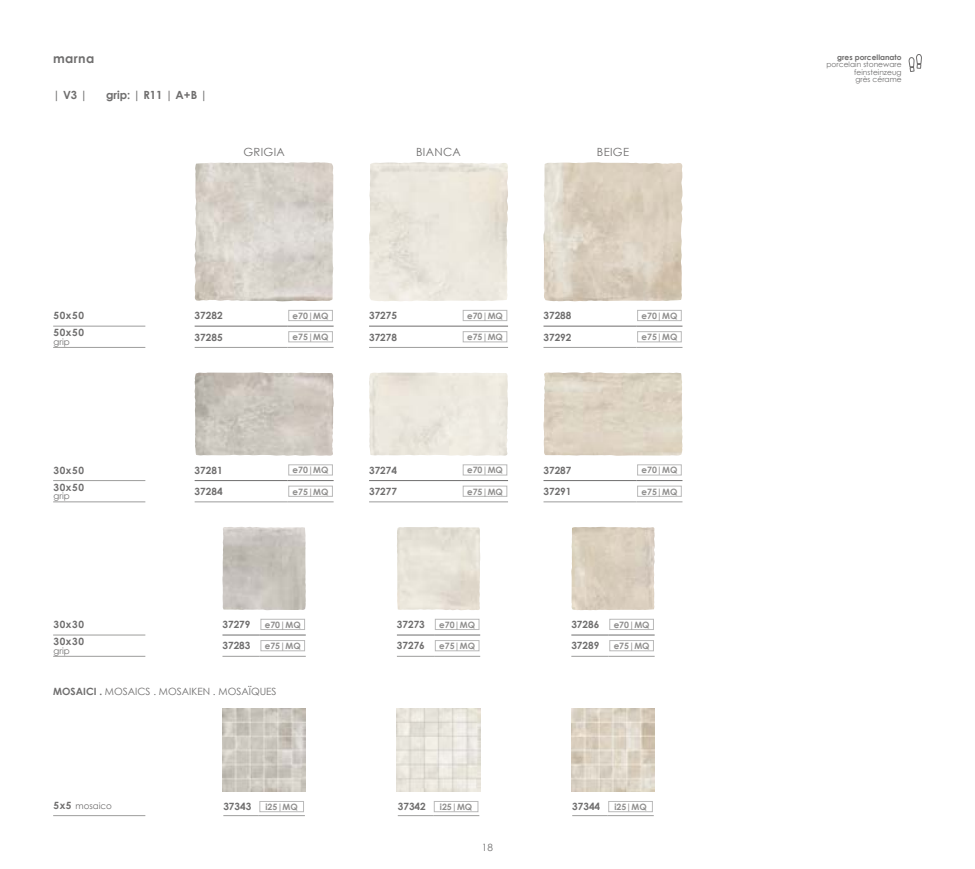
<style>
.page{position:relative;width:975px;height:869px;background:#fff}
.page>*{position:absolute;margin:0;border:0;box-sizing:border-box;transform-origin:0 0}
.t1{font:700 12.5px "Century Gothic";letter-spacing:.03em;color:#6f6e6e}
.t2{font:700 11.25px "Century Gothic";color:#6f6e6e}
.t3{font:11.25px "Century Gothic";letter-spacing:.03em;color:#6f6e6e}
.t4{font:700 10px "Century Gothic";color:#6f6e6e}
.t5{font:10px "Century Gothic";color:#6f6e6e}
.t6{font:700 10px/17px "Century Gothic";letter-spacing:.06em;color:#6f6e6e}
.t7{font:700 8.75px "Century Gothic";color:#8f8e8d}
.t8{font:8.75px "Century Gothic";color:#6f6e6e}
.t9{font:7.5px/7.5px "Century Gothic";color:#6f6e6e;text-align:justify}
.t10{font:700 7.5px "Century Gothic";color:#6f6e6e}
.s1{font-weight:700}
.s2{font-weight:700;font-size:10px}
</style>
<div class="page">
<hr style="left:53px;top:480px;width:92px;height:1px;background:#9d9d9c">
<hr style="left:53px;top:501px;width:92px;height:1px;background:#9d9d9c">
<hr style="left:53px;top:634px;width:92px;height:1px;background:#9d9d9c">
<hr style="left:53px;top:655px;width:92px;height:1px;background:#9d9d9c">
<hr style="left:195px;top:347px;width:92px;height:1px;background:#9d9d9c">
<hr style="left:287px;top:347px;width:46px;height:1px;background:#9d9d9c">
<hr style="left:195px;top:326px;width:92px;height:1px;background:#6f6e6e">
<hr style="left:287px;top:326px;width:46px;height:1px;background:#6f6e6e">
<div style="left:288px;top:310px;width:45px;height:11px;border:1px solid #bababa"></div>
<div style="left:288px;top:331px;width:45px;height:11px;border:1px solid #bababa"></div>
<hr style="left:195px;top:501px;width:92px;height:1px;background:#9d9d9c">
<hr style="left:287px;top:501px;width:46px;height:1px;background:#9d9d9c">
<hr style="left:195px;top:480px;width:92px;height:1px;background:#6f6e6e">
<hr style="left:287px;top:480px;width:46px;height:1px;background:#6f6e6e">
<div style="left:288px;top:464px;width:45px;height:11px;border:1px solid #bababa"></div>
<div style="left:288px;top:485px;width:45px;height:11px;border:1px solid #bababa"></div>
<img style="left:222px;top:708px;width:84px;height:83px">
<hr style="left:222px;top:655px;width:38px;height:1px;background:#9d9d9c">
<hr style="left:260px;top:655px;width:46px;height:1px;background:#9d9d9c">
<hr style="left:222px;top:634px;width:38px;height:1px;background:#6f6e6e">
<hr style="left:260px;top:634px;width:46px;height:1px;background:#6f6e6e">
<div style="left:260px;top:618px;width:45px;height:11px;border:1px solid #bababa"></div>
<div style="left:260px;top:640px;width:45px;height:10px;border:1px solid #bababa"></div>
<hr style="left:53px;top:326px;width:92px;height:1px;background:#9d9d9c">
<hr style="left:53px;top:347px;width:92px;height:1px;background:#9d9d9c">
<hr style="left:369px;top:347px;width:93px;height:1px;background:#9d9d9c">
<hr style="left:462px;top:347px;width:46px;height:1px;background:#9d9d9c">
<hr style="left:369px;top:326px;width:93px;height:1px;background:#6f6e6e">
<hr style="left:462px;top:326px;width:46px;height:1px;background:#6f6e6e">
<div style="left:463px;top:310px;width:44px;height:11px;border:1px solid #bababa"></div>
<div style="left:463px;top:331px;width:44px;height:11px;border:1px solid #bababa"></div>
<hr style="left:369px;top:501px;width:93px;height:1px;background:#9d9d9c">
<hr style="left:462px;top:501px;width:46px;height:1px;background:#9d9d9c">
<hr style="left:369px;top:480px;width:93px;height:1px;background:#6f6e6e">
<hr style="left:462px;top:480px;width:46px;height:1px;background:#6f6e6e">
<div style="left:463px;top:464px;width:44px;height:11px;border:1px solid #bababa"></div>
<div style="left:463px;top:485px;width:44px;height:11px;border:1px solid #bababa"></div>
<img style="left:397px;top:708px;width:83px;height:83px">
<hr style="left:397px;top:655px;width:37px;height:1px;background:#9d9d9c">
<hr style="left:434px;top:655px;width:46px;height:1px;background:#9d9d9c">
<hr style="left:397px;top:634px;width:37px;height:1px;background:#6f6e6e">
<hr style="left:434px;top:634px;width:46px;height:1px;background:#6f6e6e">
<div style="left:435px;top:618px;width:44px;height:11px;border:1px solid #bababa"></div>
<div style="left:435px;top:640px;width:44px;height:10px;border:1px solid #bababa"></div>
<hr style="left:543px;top:347px;width:93px;height:1px;background:#9d9d9c">
<hr style="left:636px;top:347px;width:46px;height:1px;background:#9d9d9c">
<hr style="left:543px;top:326px;width:93px;height:1px;background:#6f6e6e">
<hr style="left:636px;top:326px;width:46px;height:1px;background:#6f6e6e">
<div style="left:637px;top:310px;width:44px;height:11px;border:1px solid #bababa"></div>
<div style="left:637px;top:331px;width:44px;height:11px;border:1px solid #bababa"></div>
<hr style="left:543px;top:501px;width:93px;height:1px;background:#9d9d9c">
<hr style="left:636px;top:501px;width:46px;height:1px;background:#9d9d9c">
<hr style="left:543px;top:480px;width:93px;height:1px;background:#6f6e6e">
<hr style="left:636px;top:480px;width:46px;height:1px;background:#6f6e6e">
<div style="left:637px;top:464px;width:44px;height:11px;border:1px solid #bababa"></div>
<div style="left:637px;top:485px;width:44px;height:11px;border:1px solid #bababa"></div>
<img style="left:571px;top:708px;width:83px;height:83px">
<hr style="left:571px;top:655px;width:37px;height:1px;background:#9d9d9c">
<hr style="left:608px;top:655px;width:46px;height:1px;background:#9d9d9c">
<hr style="left:571px;top:634px;width:37px;height:1px;background:#6f6e6e">
<hr style="left:608px;top:634px;width:46px;height:1px;background:#6f6e6e">
<div style="left:609px;top:618px;width:44px;height:11px;border:1px solid #bababa"></div>
<div style="left:609px;top:640px;width:44px;height:10px;border:1px solid #bababa"></div>
<hr style="left:53px;top:815px;width:92px;height:1px;background:#9d9d9c">
<hr style="left:398px;top:815px;width:35px;height:1px;background:#9d9d9c">
<hr style="left:433px;top:815px;width:46px;height:1px;background:#9d9d9c">
<div style="left:434px;top:800px;width:44px;height:11px;border:1px solid #bababa"></div>
<hr style="left:572px;top:815px;width:35px;height:1px;background:#9d9d9c">
<hr style="left:607px;top:815px;width:46px;height:1px;background:#9d9d9c">
<div style="left:608px;top:800px;width:44px;height:11px;border:1px solid #bababa"></div>
<hr style="left:223px;top:815px;width:36px;height:1px;background:#9d9d9c">
<hr style="left:259px;top:815px;width:46px;height:1px;background:#9d9d9c">
<div style="left:259px;top:800px;width:45px;height:11px;border:1px solid #bababa"></div>
<svg style="left:908px;top:54px;width:14px;height:18px"></svg>
<img style="left:195px;top:162px;width:138px;height:139px">
<img style="left:222px;top:527px;width:84px;height:83px">
<img style="left:397px;top:527px;width:83px;height:83px">
<img style="left:571px;top:526px;width:83px;height:84px">
<img style="left:369px;top:162px;width:139px;height:139px">
<img style="left:543px;top:162px;width:139px;height:139px">
<img style="left:195px;top:372px;width:138px;height:83px">
<img style="left:369px;top:372px;width:139px;height:83px">
<img style="left:543px;top:372px;width:139px;height:83px">
<h1 class="t1" style="left:53px;top:50px;width:43px">marna</h1>
<p class="t2" style="left:53px;top:87px;width:35px">| V3 |</p>
<p class="t2" style="left:106px;top:87px;width:103px">grip: | R11 | A+B |</p>
<p class="t3" style="left:243px;top:144px;width:43px">GRIGIA</p>
<p class="t3" style="left:416px;top:144px;width:46px">BIANCA</p>
<p class="t3" style="left:597px;top:144px;width:34px">BEIGE</p>
<p class="t6" style="left:54px;top:306px;width:32px">50x50<br>50x50</p>
<p class="t8" style="left:54px;top:336px;width:18px">grip</p>
<p class="t6" style="left:54px;top:461px;width:32px">30x50<br>30x50</p>
<p class="t8" style="left:54px;top:490px;width:18px">grip</p>
<p class="t4" style="left:195px;top:309px;width:29px">37282</p>
<p class="t7" style="left:292px;top:310px;width:37px">e70|MQ</p>
<p class="t4" style="left:195px;top:330px;width:29px">37285</p>
<p class="t7" style="left:292px;top:331px;width:37px">e75|MQ</p>
<p class="t4" style="left:369px;top:309px;width:30px">37275</p>
<p class="t7" style="left:467px;top:310px;width:37px">e70|MQ</p>
<p class="t4" style="left:369px;top:330px;width:30px">37278</p>
<p class="t7" style="left:467px;top:331px;width:37px">e75|MQ</p>
<p class="t4" style="left:543px;top:309px;width:30px">37288</p>
<p class="t7" style="left:641px;top:310px;width:37px">e70|MQ</p>
<p class="t4" style="left:543px;top:330px;width:30px">37292</p>
<p class="t7" style="left:641px;top:331px;width:37px">e75|MQ</p>
<p class="t4" style="left:195px;top:463px;width:29px">37281</p>
<p class="t7" style="left:292px;top:464px;width:37px">e70|MQ</p>
<p class="t4" style="left:195px;top:484px;width:29px">37284</p>
<p class="t7" style="left:292px;top:485px;width:37px">e75|MQ</p>
<p class="t4" style="left:369px;top:463px;width:30px">37274</p>
<p class="t7" style="left:467px;top:464px;width:37px">e70|MQ</p>
<p class="t4" style="left:369px;top:484px;width:30px">37277</p>
<p class="t7" style="left:467px;top:485px;width:37px">e75|MQ</p>
<p class="t4" style="left:543px;top:463px;width:30px">37287</p>
<p class="t7" style="left:641px;top:464px;width:37px">e70|MQ</p>
<p class="t4" style="left:543px;top:484px;width:30px">37291</p>
<p class="t7" style="left:641px;top:485px;width:37px">e75|MQ</p>
<p class="t6" style="left:54px;top:615px;width:32px">30x30<br>30x30</p>
<p class="t8" style="left:54px;top:644px;width:18px">grip</p>
<p class="t4" style="left:222px;top:617px;width:29px">37279</p>
<p class="t7" style="left:265px;top:618px;width:37px">e70|MQ</p>
<p class="t4" style="left:222px;top:639px;width:29px">37283</p>
<p class="t7" style="left:265px;top:640px;width:37px">e75|MQ</p>
<p class="t5" style="left:53px;top:685px;width:225px"><span class="s1">MOSAICI .</span> MOSAICS . MOSAIKEN . MOSAÏQUES</p>
<p class="t4" style="left:397px;top:617px;width:30px">37273</p>
<p class="t7" style="left:439px;top:618px;width:37px">e70|MQ</p>
<p class="t4" style="left:397px;top:639px;width:30px">37276</p>
<p class="t7" style="left:439px;top:640px;width:37px">e75|MQ</p>
<p class="t4" style="left:571px;top:617px;width:30px">37286</p>
<p class="t7" style="left:613px;top:618px;width:37px">e70|MQ</p>
<p class="t4" style="left:571px;top:639px;width:30px">37289</p>
<p class="t7" style="left:613px;top:640px;width:37px">e75|MQ</p>
<p class="t8" style="left:54px;top:799px;width:60px"><span class="s2">5x5</span> mosaico</p>
<p class="t4" style="left:223px;top:799px;width:29px">37343</p>
<p class="t7" style="left:265px;top:800px;width:34px">i25|MQ</p>
<p class="t4" style="left:398px;top:799px;width:30px">37342</p>
<p class="t7" style="left:440px;top:800px;width:34px">i25|MQ</p>
<p class="t4" style="left:572px;top:799px;width:30px">37344</p>
<p class="t7" style="left:614px;top:800px;width:34px">i25|MQ</p>
<p class="t5" style="left:482px;top:840px;width:13px">18</p>
<p class="t10" style="left:837px;top:52px;width:66px">gres porcellanato</p>
<p class="t9" style="left:854px;top:61px;width:49px;text-indent:-28px">porcelain stoneware feinsteinzeug grès cérame</p>
</div>
